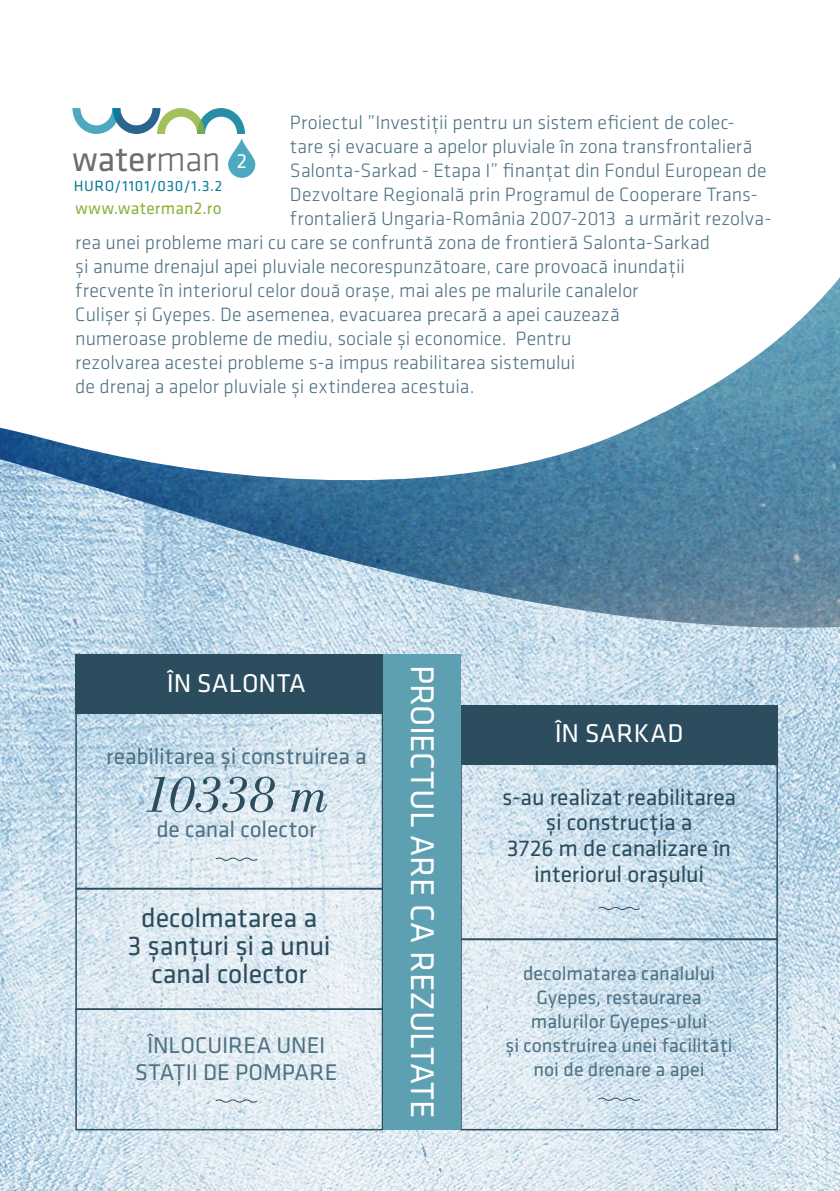
<style>
.page{position:relative;width:840px;height:1191px;background:#fff}
.page>*{position:absolute;margin:0;border:0;box-sizing:border-box;transform-origin:0 0}
.t1{font:italic 53.2px "Bodoni Std";letter-spacing:.005em;color:#2b4d5e}
.t2{font:36px "Klavika";color:#6d6e71}
.t3{font:34px "Klavika";letter-spacing:.005em;color:#fff}
.t4{font:28px/28px "Klavika";letter-spacing:-.01em;color:#2b4d5e;text-align:center}
.t5{font:26.6px "Klavika";letter-spacing:.01em;color:#fff}
.t6{font:23.6px/25.6px "Klavika";color:#2b4d5e;text-align:center}
.t7{font:23.6px/26.6px "Klavika";letter-spacing:-.005em;color:#4f7284;text-align:center}
.t8{font:300 20px "Klavika";color:#4f7284}
.t9{font:20px/24px "Klavika";letter-spacing:.01em;color:#4f7284;text-align:center}
.t10{font:17.6px "Klavika";letter-spacing:.03em;color:#8cb23e}
.t11{font:15.4px "Klavika";letter-spacing:.045em;color:#0a7a98}
.s1{font-weight:300}
.s2{font-size:21px;color:#fff}
</style>
<div class="page">
<img style="left:0;top:639px;width:839px;height:552px">
<svg style="left:72px;top:108px;width:173px;height:26px"></svg>
<svg style="left:228px;top:138px;width:27px;height:40px"></svg>
<img style="left:0;top:278px;width:839px;height:361px">
<div style="left:75px;top:709px;width:308px;height:180px;border:2px solid #2b4d5e"></div>
<div style="left:460px;top:760px;width:317px;height:180px;border:2px solid #2b4d5e"></div>
<div style="left:75px;top:888px;width:308px;height:122px;border:2px solid #2b4d5e"></div>
<div style="left:460px;top:938px;width:317px;height:192px;border:2px solid #2b4d5e"></div>
<div style="left:75px;top:1008px;width:308px;height:122px;border:2px solid #2b4d5e"></div>
<div style="left:75px;top:654px;width:308px;height:59px;background:#2b4d5e"></div>
<div style="left:460px;top:705px;width:317px;height:59px;background:#2b4d5e"></div>
<svg style="left:214px;top:856px;width:44px;height:5px"></svg>
<svg style="left:597px;top:905px;width:43px;height:6px"></svg>
<svg style="left:214px;top:1098px;width:44px;height:5px"></svg>
<svg style="left:597px;top:1096px;width:43px;height:5px"></svg>
<div style="left:383px;top:654px;width:77px;height:476px;background:#5ca0b1"></div>
<p class="t8" style="left:290px;top:111px;width:446px">Proiectul ”Investiții pentru un sistem eficient de colec-</p>
<p class="t8" style="left:290px;top:135px;width:463px">tare și evacuare a apelor pluviale în zona transfrontalieră</p>
<p class="t8" style="left:290px;top:159px;width:478px">Salonta-Sarkad - Etapa I” finanțat din Fondul European de</p>
<p class="t8" style="left:290px;top:183px;width:469px">Dezvoltare Regională prin Programul de Cooperare Trans-</p>
<p class="t8" style="left:290px;top:207px;width:483px">frontalieră Ungaria-România 2007-2013 a urmărit rezolva-</p>
<p class="t8" style="left:75px;top:232px;width:635px">rea unei probleme mari cu care se confruntă zona de frontieră Salonta-Sarkad</p>
<p class="t8" style="left:75px;top:256px;width:611px">și anume drenajul apei pluviale necorespunzătoare, care provoacă inundații</p>
<p class="t8" style="left:75px;top:280px;width:564px">frecvente în interiorul celor două orașe, mai ales pe malurile canalelor</p>
<p class="t8" style="left:75px;top:304px;width:545px">Culișer și Gyepes. De asemenea, evacuarea precară a apei cauzează</p>
<p class="t8" style="left:75px;top:328px;width:497px">numeroase probleme de mediu, sociale și economice. Pentru</p>
<p class="t8" style="left:75px;top:352px;width:501px">rezolvarea acestei probleme s-a impus reabilitarea sistemului</p>
<p class="t8" style="left:75px;top:376px;width:400px">de drenaj a apelor pluviale și extinderea acestuia.</p>
<h2 class="t2" style="left:72px;top:139px;width:176px">water<span class="s1">man</span> <span class="s2">2</span></h2>
<p class="t11" style="left:74px;top:177px;width:150px">HURO/1101/030/1.3.2</p>
<p class="t10" style="left:75px;top:199px;width:148px">www.waterman2.ro</p>
<h3 class="t5" style="left:167px;top:668px;width:140px">în Salonta</h3>
<p class="t7" style="left:106px;top:743px;width:262px">reabilitarea și construirea a</p>
<h1 class="t1" style="left:144px;top:764px;width:185px">10338 m</h1>
<p class="t7" style="left:156px;top:816px;width:161px">de canal colector</p>
<h3 class="t4" style="left:128px;top:904px;width:204px">decolmatarea a<br>3 șanțuri și a unui canal colector</h3>
<p class="t7" style="left:135px;top:1032px;width:203px">înlocuirea unei stații de pompare</p>
<h3 class="t3" style="left:440px;top:664px;width:456px;rotate:90deg">Proiectul are ca rezultate</h3>
<h3 class="t5" style="left:554px;top:719px;width:130px">în Sarkad</h3>
<p class="t6" style="left:501px;top:784px;width:235px">s-au realizat reabilitarea și construcția a<br>3726 m de canalizare în interiorul orașului</p>
<p class="t9" style="left:505px;top:961px;width:228px">decolmatarea canalului<br>Gyepes, restaurarea malurilor Gyepes-ului<br>și construirea unei facilități noi de drenare a apei</p>
</div>
